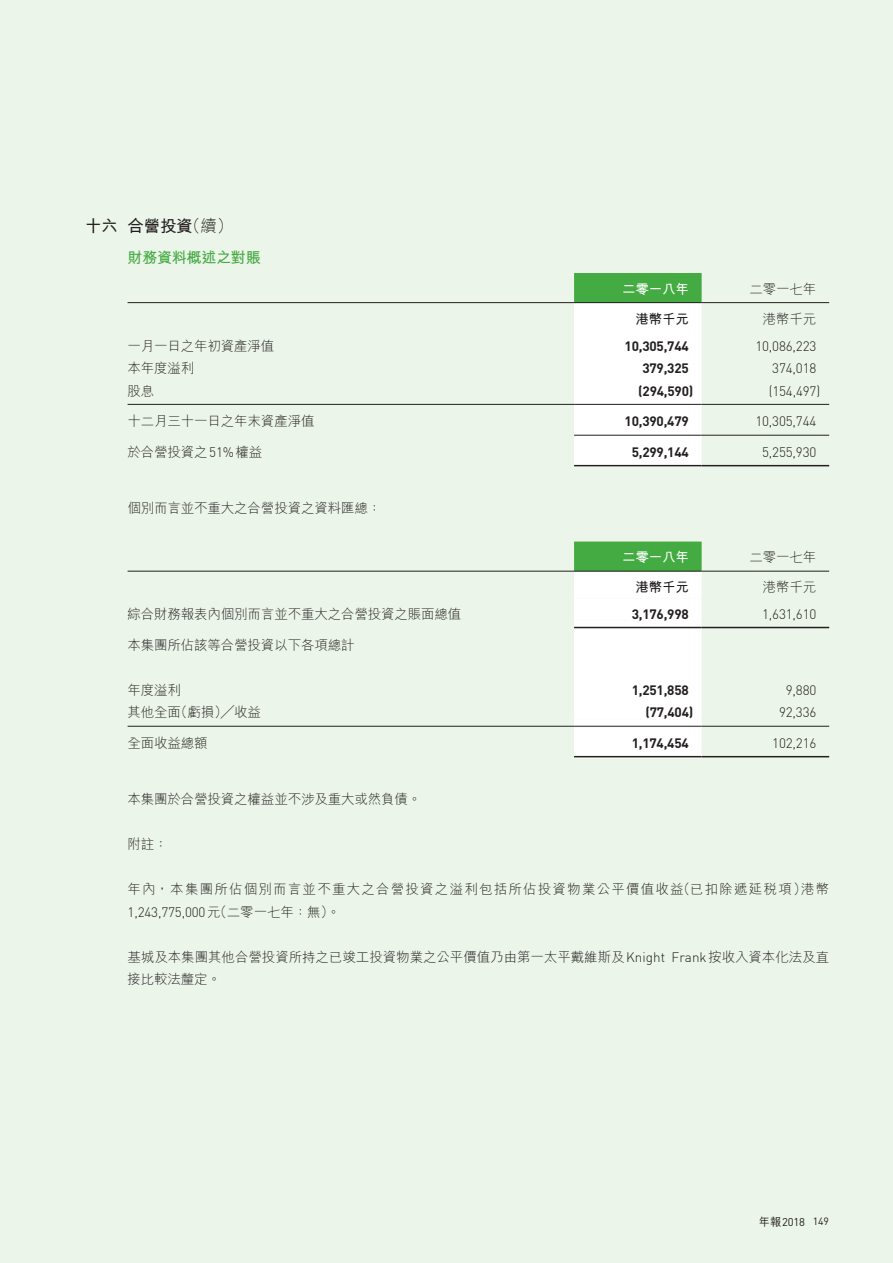
<style>
.page{position:relative;width:893px;height:1263px;background:#ecf5e9}
.page>*{position:absolute;margin:0;border:0;box-sizing:border-box;transform-origin:0 0}
.t1{font:16.5px "M Hei HK Bold E Ten B5 H";letter-spacing:-.015em;color:#231f20}
.t2{font:15px "M Hei HK Bold E Ten B5 H";letter-spacing:-.015em;color:#44aa42}
.t3{font:13.5px/22.5px "M Hei HK Light E Ten B5 H";letter-spacing:-.01em;color:#231f20}
.t4{font:300 13.5px "DIN";letter-spacing:-.01em;color:#231f20}
.t5{font:700 13.5px "DIN";letter-spacing:-.015em;color:#231f20}
.t6{font:13.5px "M Hei HK Light E Ten B5 H";letter-spacing:.09em;color:#231f20}
.t7{font:13.5px "M Hei HK Bold E Ten B5 H";letter-spacing:-.015em;color:#fff}
.t8{font:13.5px "M Hei HK Bold E Ten B5 H";letter-spacing:-.015em;color:#231f20}
.t9{font:11.25px "DIN";color:#231f20}
.s1{font-family:"M Hei HK Light E Ten B5 H"}
.s2{font-family:"DIN";font-weight:300}
.s3{font-family:"M Hei HK Light E Ten B5 H";font-weight:400}
.s4{font-family:"M Hei HK Medium E Ten B5 H"}
.s5{font-size:10.5px}
</style>
<div class="page">
<svg style="left:574px;top:273px;width:128px;height:194px;background:#e1f0e0"></svg>
<hr style="left:128px;top:302px;width:446px;height:1px;background:#231f20">
<hr style="left:574px;top:302px;width:128px;height:1px;background:#231f20">
<hr style="left:702px;top:302px;width:127px;height:1px;background:#231f20">
<hr style="left:128px;top:404px;width:446px;height:1px;background:#231f20">
<hr style="left:574px;top:404px;width:128px;height:1px;background:#231f20">
<hr style="left:702px;top:404px;width:127px;height:1px;background:#231f20">
<hr style="left:574px;top:435px;width:128px;height:1px;background:#231f20">
<hr style="left:702px;top:435px;width:127px;height:1px;background:#231f20">
<hr style="left:574px;top:465px;width:128px;height:1px;background:#231f20">
<hr style="left:702px;top:465px;width:127px;height:1px;background:#231f20">
<svg style="left:574px;top:541px;width:128px;height:217px;background:#e3f1e3"></svg>
<hr style="left:128px;top:571px;width:446px;height:1px;background:#231f20">
<hr style="left:574px;top:571px;width:128px;height:1px;background:#231f20">
<hr style="left:702px;top:571px;width:127px;height:1px;background:#231f20">
<hr style="left:574px;top:627px;width:128px;height:1px;background:#231f20">
<hr style="left:702px;top:627px;width:127px;height:1px;background:#231f20">
<hr style="left:128px;top:726px;width:446px;height:1px;background:#231f20">
<hr style="left:574px;top:726px;width:128px;height:1px;background:#231f20">
<hr style="left:702px;top:726px;width:127px;height:1px;background:#231f20">
<hr style="left:574px;top:756px;width:128px;height:1px;background:#231f20">
<hr style="left:702px;top:756px;width:127px;height:1px;background:#231f20">
<p class="t1" style="left:85px;top:219px;width:150px">十六合營投資<span class="s1">（續）</span></p>
<p class="t2" style="left:128px;top:251px;width:135px">財務資料概述之對賬</p>
<p class="t7" style="left:622px;top:284px;width:68px">二零一八年</p>
<p class="t3" style="left:750px;top:279px;width:68px">二零一七年</p>
<p class="t8" style="left:635px;top:314px;width:55px">港幣千元</p>
<p class="t3" style="left:763px;top:309px;width:55px">港幣千元</p>
<p class="t3" style="left:128px;top:336px;width:148px">一月一日之年初資產淨值</p>
<p class="t5" style="left:624px;top:341px;width:66px">10,305,744</p>
<p class="t4" style="left:755px;top:341px;width:63px">10,086,223</p>
<p class="t3" style="left:128px;top:359px;width:68px">本年度溢利</p>
<p class="t5" style="left:642px;top:363px;width:48px">379,325</p>
<p class="t4" style="left:772px;top:363px;width:46px">374,018</p>
<p class="t3" style="left:128px;top:381px;width:28px">股息</p>
<p class="t5" style="left:638px;top:386px;width:57px">(294,590)</p>
<p class="t4" style="left:769px;top:386px;width:53px">(154,497)</p>
<p class="t3" style="left:128px;top:412px;width:188px">十二月三十一日之年末資產淨值</p>
<p class="t5" style="left:624px;top:417px;width:66px">10,390,479</p>
<p class="t4" style="left:755px;top:416px;width:63px">10,305,744</p>
<p class="t3" style="left:128px;top:443px;width:136px">於合營投資之<span class="s2">51%</span>權益</p>
<p class="t5" style="left:632px;top:447px;width:59px">5,299,144</p>
<p class="t4" style="left:762px;top:447px;width:56px">5,255,930</p>
<p class="t3" style="left:128px;top:499px;width:255px">個別而言並不重大之合營投資之資料匯總：</p>
<p class="t7" style="left:622px;top:552px;width:68px">二零一八年</p>
<p class="t3" style="left:750px;top:548px;width:68px">二零一七年</p>
<p class="t8" style="left:635px;top:582px;width:55px">港幣千元</p>
<p class="t3" style="left:763px;top:578px;width:55px">港幣千元</p>
<p class="t3" style="left:128px;top:605px;width:335px">綜合財務報表內個別而言並不重大之合營投資之賬面總值</p>
<p class="t5" style="left:632px;top:609px;width:59px">3,176,998</p>
<p class="t4" style="left:762px;top:609px;width:56px">1,631,610</p>
<p class="t3" style="left:128px;top:635px;width:228px">本集團所佔該等合營投資以下各項總計</p>
<p class="t3" style="left:128px;top:680px;width:55px">年度溢利</p>
<p class="t5" style="left:632px;top:685px;width:59px">1,251,858</p>
<p class="t4" style="left:786px;top:685px;width:32px">9,880</p>
<p class="t3" style="left:128px;top:703px;width:135px">其他全面（虧損）╱收益</p>
<p class="t5" style="left:645px;top:708px;width:50px">(77,404)</p>
<p class="t4" style="left:779px;top:707px;width:39px">92,336</p>
<p class="t3" style="left:128px;top:734px;width:82px">全面收益總額</p>
<p class="t5" style="left:632px;top:738px;width:59px">1,174,454</p>
<p class="t4" style="left:772px;top:738px;width:46px">102,216</p>
<p class="t3" style="left:128px;top:790px;width:295px">本集團於合營投資之權益並不涉及重大或然負債。</p>
<p class="t3" style="left:128px;top:835px;width:42px">附註：</p>
<p class="t6" style="left:128px;top:884px;width:703px">年內，本集團所佔個別而言並不重大之合營投資之溢利包括所佔投資物業公平價值收益（已扣除遞延稅項）港幣</p>
<p class="t4" style="left:128px;top:907px;width:214px">1,243,775,000<span class="s3">元（二零一七年：無）。</span></p>
<p class="t3" style="left:128px;top:947px;width:703px">基城及本集團其他合營投資所持之已竣工投資物業之公平價值乃由第一太平戴維斯及<span class="s2">Knight Frank</span>按收入資本化法及直接比較法釐定。</p>
<p class="t9" style="left:759px;top:1217px;width:72px"><span class="s4">年報</span>2018 <span class="s5">149</span></p>
</div>
